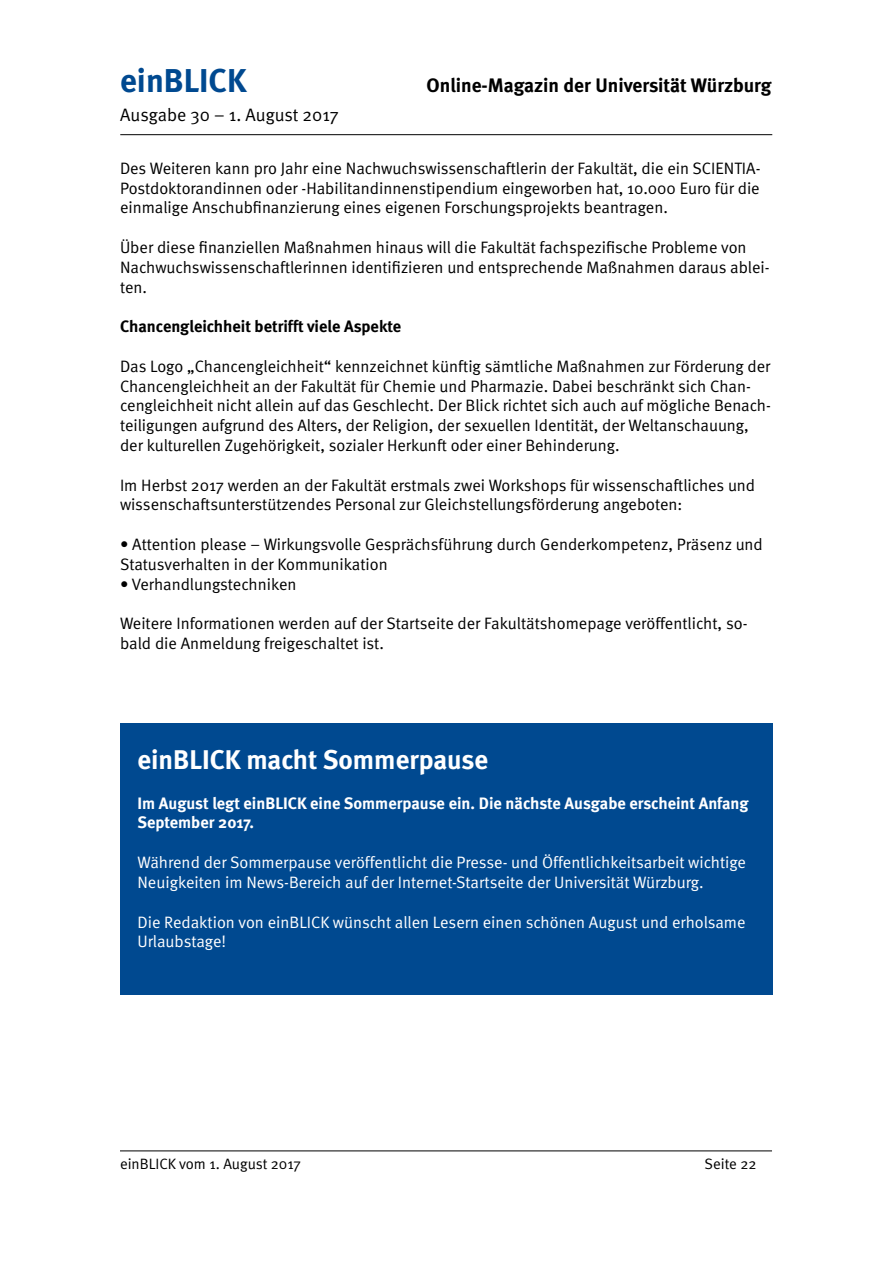
<style>
.page{position:relative;width:893px;height:1263px;background:#fff}
.page>*{position:absolute;margin:0;border:0;box-sizing:border-box;transform-origin:0 0}
.t1{font:700 33px "Meta";color:#004990}
.t2{font:700 27px "Meta";color:#fff}
.t3{font:700 19.5px "Meta";color:#000}
.t4{font:18px "Meta Normal";color:#000}
.t5{font:16.5px/19.8px "Meta Normal";color:#000}
.t6{font:16.5px/19.8px "Meta Normal";color:#fff}
.t7{font:700 16.5px/19.8px "Meta";color:#fff}
.t8{font:700 16.5px "Meta";color:#000}
.t9{font:15px "Meta Normal";color:#000}
</style>
<div class="page">
<hr style="left:120px;top:134px;width:652px;height:1px;background:#000">
<hr style="left:120px;top:1150px;width:652px;height:1px;background:#000">
<div style="left:120px;top:723px;width:653px;height:272px;background:#004990"></div>
<h1 class="t1" style="left:120px;top:61px;width:128px">einBLICK</h1>
<p class="t3" style="left:427px;top:74px;width:346px">Online-Magazin der Universität Würzburg</p>
<p class="t4" style="left:120px;top:105px;width:220px">Ausgabe 30 – 1. August 2017</p>
<p class="t5" style="left:120px;top:158px;width:642px;text-align:justify">Des Weiteren kann pro Jahr eine Nachwuchswissenschaftlerin der Fakultät, die ein SCIENTIA-Postdoktorandinnen oder -Habilitandinnenstipendium eingeworben hat, 10.000 Euro für die einmalige Anschubfinanzierung eines eigenen Forschungsprojekts beantragen.</p>
<p class="t5" style="left:120px;top:237px;width:651px">Über diese finanziellen Maßnahmen hinaus will die Fakultät fachspezifische Probleme von<br>Nachwuchswissenschaftlerinnen identifizieren und entsprechende Maßnahmen daraus ablei&shy;ten.</p>
<p class="t8" style="left:120px;top:317px;width:283px">Chancengleichheit betrifft viele Aspekte</p>
<p class="t5" style="left:120px;top:356px;width:652px">Das Logo „Chancengleichheit“ kennzeichnet künftig sämtliche Maßnahmen zur Förderung der Chancengleichheit an der Fakultät für Chemie und Pharmazie. Dabei beschränkt sich Chan&shy;cengleichheit nicht allein auf das Geschlecht. Der Blick richtet sich auch auf mögliche Benach&shy;teiligungen aufgrund des Alters, der Religion, der sexuellen Identität, der Weltanschauung, der kulturellen Zugehörigkeit, sozialer Herkunft oder einer Behinderung.</p>
<p class="t5" style="left:120px;top:475px;width:637px">Im Herbst 2017 werden an der Fakultät erstmals zwei Workshops für wissenschaftliches und wissenschaftsunterstützendes Personal zur Gleichstellungsförderung angeboten:</p>
<p class="t5" style="left:120px;top:534px;width:644px">• Attention please – Wirkungsvolle Gesprächsführung durch Genderkompetenz, Präsenz und<br>Statusverhalten in der Kommunikation</p>
<p class="t5" style="left:120px;top:574px;width:178px">• Verhandlungstechniken</p>
<p class="t5" style="left:120px;top:613px;width:629px">Weitere Informationen werden auf der Startseite der Fakultätshomepage veröffentlicht, so&shy;bald die Anmeldung freigeschaltet ist.</p>
<h2 class="t2" style="left:137px;top:744px;width:352px">einBLICK macht Sommerpause</h2>
<p class="t7" style="left:137px;top:793px;width:613px">Im August legt einBLICK eine Sommerpause ein. Die nächste Ausgabe erscheint Anfang<br>September 2017.</p>
<p class="t6" style="left:137px;top:852px;width:610px">Während der Sommerpause veröffentlicht die Presse- und Öffentlichkeitsarbeit wichtige<br>Neuigkeiten im News-Bereich auf der Internet-Startseite der Universität Würzburg.</p>
<p class="t6" style="left:137px;top:912px;width:610px">Die Redaktion von einBLICK wünscht allen Lesern einen schönen August und erholsame<br>Urlaubstage!</p>
<p class="t9" style="left:120px;top:1155px;width:182px">einBLICK vom 1. August 2017</p>
<p class="t9" style="left:705px;top:1155px;width:54px">Seite 22</p>
</div>
